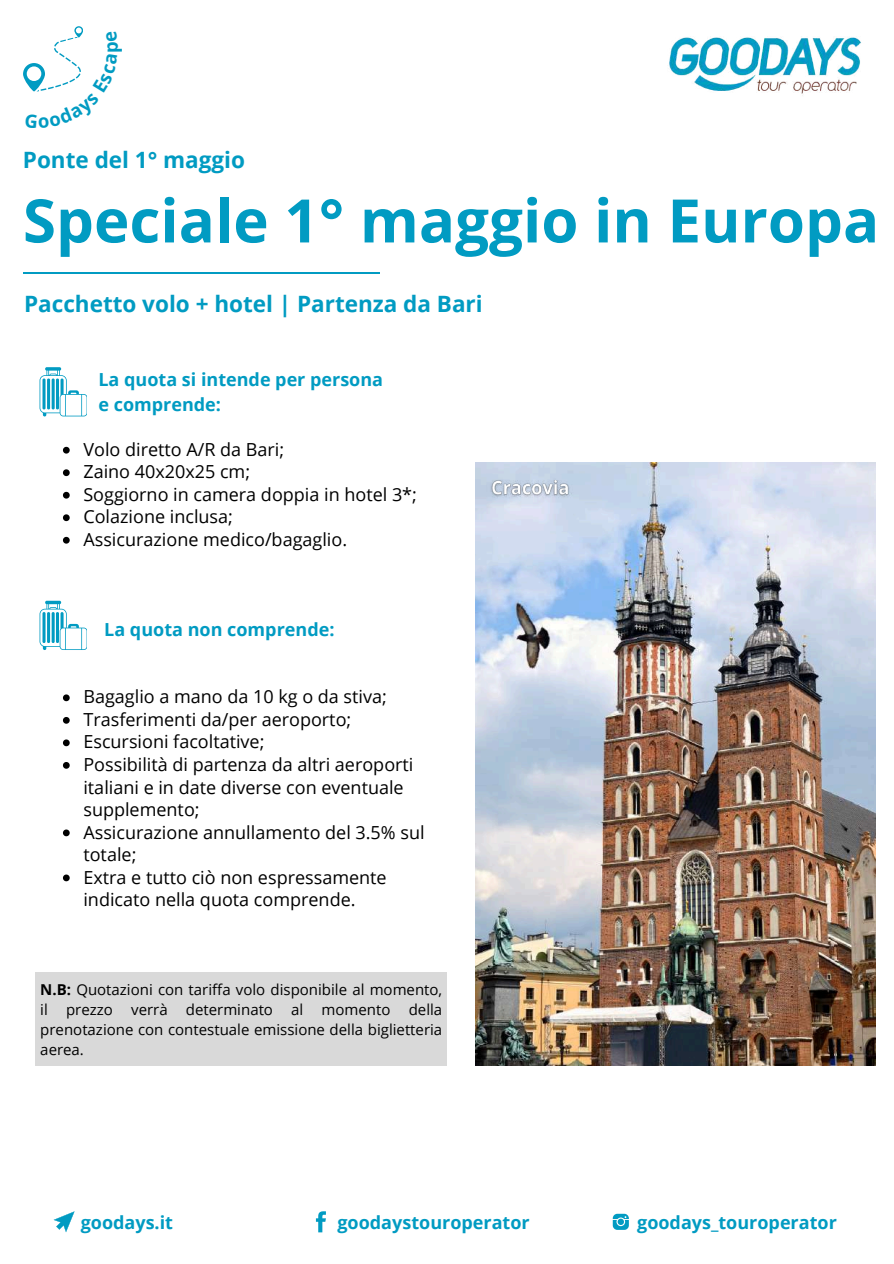
<style>
.page{position:relative;width:894px;height:1264px;background:#fff}
.page>*{position:absolute;margin:0;border:0;box-sizing:border-box;transform-origin:0 0}
.t1{font:700 60px "Open Sans";color:#019bc2}
.t2{font:700 22.5px "Open Sans";color:#019bc2}
.t3{font:700 18.3px "Open Sans";color:#019bc2}
.t4{font:18px/22.5px "Open Sans";color:#000}
.t5{font:700 18px/24.8px "Open Sans";color:#019bc2}
.t6{font:15px/20.2px "Open Sans";color:#000;text-align:justify}
.s1{font-weight:700}
</style>
<div class="page">
<svg style="left:53px;top:1211px;width:22px;height:21px"></svg>
<svg style="left:316px;top:1211px;width:10px;height:21px"></svg>
<svg style="left:612px;top:1213px;width:16px;height:16px"></svg>
<img style="left:669px;top:37px;width:192px;height:57px">
<svg style="left:63px;top:447px;width:7px;height:6px"></svg>
<svg style="left:63px;top:469px;width:7px;height:7px"></svg>
<svg style="left:63px;top:492px;width:7px;height:6px"></svg>
<svg style="left:63px;top:514px;width:7px;height:7px"></svg>
<svg style="left:63px;top:537px;width:7px;height:6px"></svg>
<svg style="left:63px;top:694px;width:7px;height:7px"></svg>
<svg style="left:63px;top:717px;width:7px;height:6px"></svg>
<svg style="left:63px;top:739px;width:7px;height:7px"></svg>
<svg style="left:63px;top:762px;width:7px;height:6px"></svg>
<svg style="left:63px;top:829px;width:7px;height:7px"></svg>
<svg style="left:63px;top:874px;width:7px;height:7px"></svg>
<svg style="left:40px;top:600px;width:47px;height:50px"></svg>
<hr style="left:52px;top:612px;width:3px;height:31px;background:#019bc2">
<hr style="left:47px;top:612px;width:3px;height:31px;background:#019bc2">
<svg style="left:42px;top:612px;width:4px;height:31px"></svg>
<hr style="left:56px;top:612px;width:3px;height:31px;background:#019bc2">
<svg style="left:40px;top:367px;width:47px;height:49px"></svg>
<hr style="left:52px;top:378px;width:3px;height:31px;background:#019bc2">
<hr style="left:47px;top:378px;width:3px;height:31px;background:#019bc2">
<svg style="left:42px;top:378px;width:4px;height:31px"></svg>
<hr style="left:56px;top:378px;width:3px;height:31px;background:#019bc2">
<div style="left:36px;top:972px;width:410px;height:93px;background:#d9d9d9"></div>
<hr style="left:23px;top:272px;width:357px;height:2px;background:#019bc2">
<img style="left:475px;top:462px;width:400px;height:603px">
<img style="left:486px;top:474px;width:87px;height:27px">
<svg style="left:23px;top:26px;width:60px;height:66px"></svg>
<p class="t3" style="left:98px;top:53px;width:13px;rotate:-90deg">p</p>
<p class="t2" style="left:23px;top:144px;width:223px">Ponte del 1° maggio</p>
<h1 class="t1" style="left:23px;top:178px;width:857px">Speciale 1° maggio in Europa</h1>
<p class="t2" style="left:24px;top:288px;width:460px">Pacchetto volo + hotel | Partenza da Bari</p>
<p class="t5" style="left:98px;top:367px;width:286px">La quota si intende per persona e comprende:</p>
<p class="t4" style="left:83px;top:437px;width:335px">Volo diretto A/R da Bari;<br>Zaino 40x20x25 cm;<br>Soggiorno in camera doppia in hotel 3*;<br>Colazione inclusa;<br>Assicurazione medico/bagaglio.</p>
<p class="t5" style="left:104px;top:616px;width:232px">La quota non comprende:</p>
<p class="t4" style="left:83px;top:685px;width:342px">Bagaglio a mano da 10 kg o da stiva;<br>Trasferimenti da/per aeroporto;<br>Escursioni facoltative;<br>Possibilità di partenza da altri aeroporti italiani e in date diverse con eventuale supplemento;<br>Assicurazione annullamento del 3.5% sul totale;<br>Extra e tutto ciò non espressamente indicato nella quota comprende.</p>
<p class="t6" style="left:40px;top:978px;width:403px"><span class="s1">N.B:</span> Quotazioni con tariffa volo disponibile al momento, il prezzo verrà determinato al momento della prenotazione con contestuale emissione della biglietteria aerea.</p>
<p class="t5" style="left:81px;top:1209px;width:94px">goodays.it</p>
<p class="t5" style="left:337px;top:1209px;width:194px">goodaystouroperator</p>
<p class="t5" style="left:637px;top:1209px;width:201px">goodays_touroperator</p>
</div>
